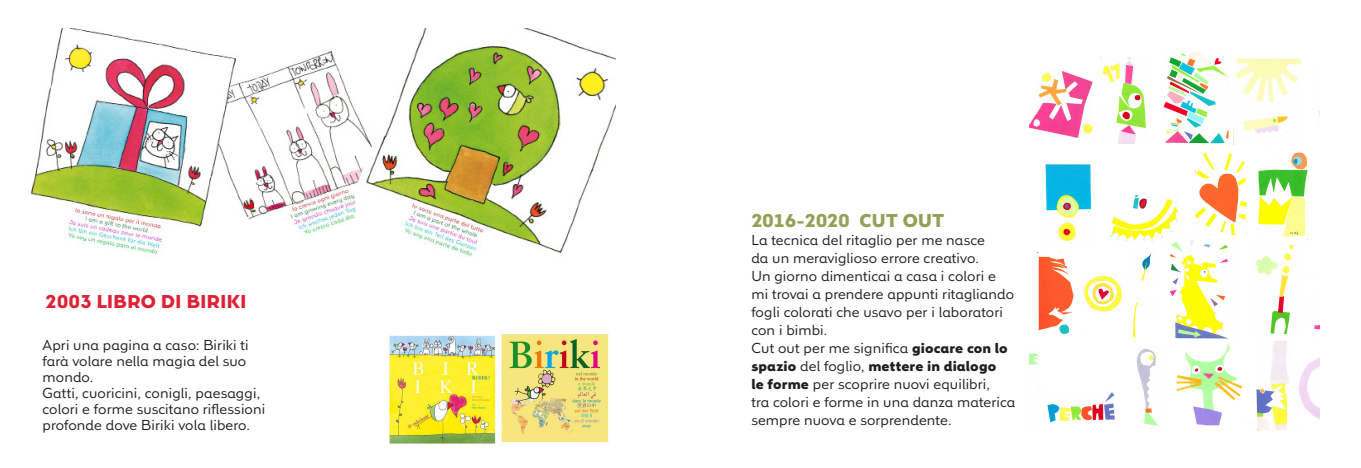
<style>
.page{position:relative;width:1361px;height:468px;background:#fff}
.page>*{position:absolute;margin:0;border:0;box-sizing:border-box;transform-origin:0 0}
.t1{font:800 18px "Remo Pro";letter-spacing:.025em;color:#df2137}
.t2{font:800 18px "Remo Pro";letter-spacing:.01em;color:#91a156}
.t3{font:14px/16px "Remo Pro";letter-spacing:.01em;color:#231f20}
.t4{font:800 14px "Remo Pro";letter-spacing:.01em;color:#231f20}
.s1{font-weight:800}
.s2{font-weight:400}
</style>
<div class="page">
<img style="left:1029px;top:52px;width:291px;height:379px">
<img style="left:389px;top:333px;width:220px;height:112px">
<img style="left:31px;top:28px;width:585px;height:229px">
<p class="t1" style="left:46px;top:289px;width:202px">2003 LIBRO DI BIRIKI</p>
<p class="t3" style="left:43px;top:336px;width:208px">Apri una pagina a caso: Biriki ti farà volare nella magia del suo mondo.</p>
<p class="t3" style="left:43px;top:384px;width:224px">Gatti, cuoricini, conigli, paesaggi, colori e forme suscitano riflessioni profonde dove Biriki vola libero.</p>
<p class="t2" style="left:751px;top:208px;width:195px">2016-2020 CUT OUT</p>
<p class="t3" style="left:751px;top:232px;width:235px">La tecnica del ritaglio per me nasce</p>
<p class="t3" style="left:751px;top:250px;width:229px">da un meraviglioso errore creativo.</p>
<p class="t3" style="left:751px;top:268px;width:246px">Un giorno dimenticai a casa i colori e</p>
<p class="t3" style="left:751px;top:286px;width:264px">mi trovai a prendere appunti ritagliando</p>
<p class="t3" style="left:751px;top:304px;width:253px">fogli colorati che usavo per i laboratori</p>
<p class="t3" style="left:751px;top:322px;width:77px">con i bimbi.</p>
<p class="t3" style="left:751px;top:340px;width:258px">Cut out per me significa <span class="s1">giocare con lo</span></p>
<p class="t4" style="left:751px;top:356px;width:246px">spazio <span class="s2">del foglio,</span> mettere in dialogo</p>
<p class="t3" style="left:751px;top:376px;width:240px"><span class="s1">le forme</span> per scoprire nuovi equilibri,</p>
<p class="t3" style="left:751px;top:394px;width:265px">tra colori e forme in una danza materica</p>
<p class="t3" style="left:751px;top:412px;width:201px">sempre nuova e sorprendente.</p>
</div>
